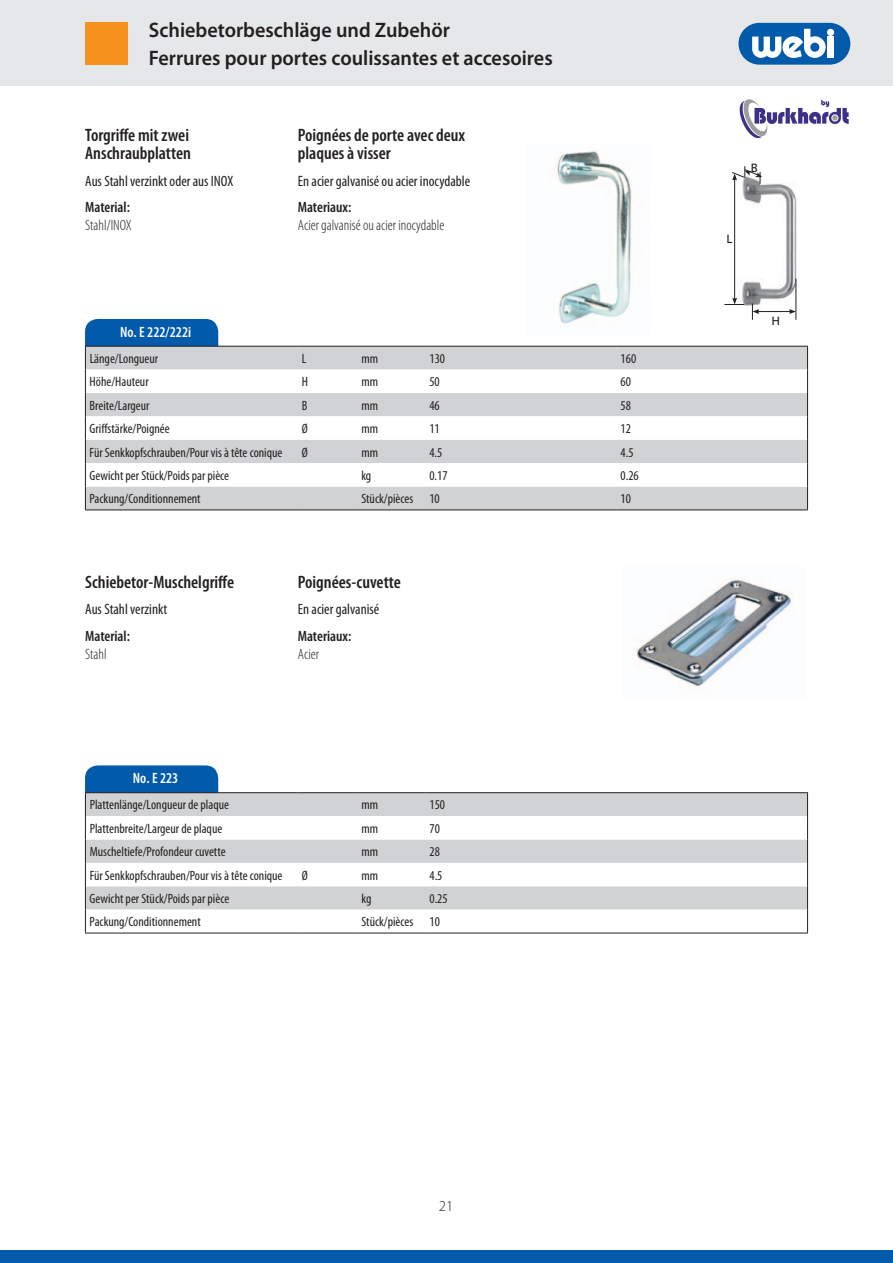
<style>
.page{position:relative;width:893px;height:1263px;background:#fff}
.page>*{position:absolute;margin:0;border:0;box-sizing:border-box;transform-origin:0 0}
.t1{font:600 21px/27.8px "Myriad Pro";color:#231f20;scale:.96 1}
.t2{font:600 condensed 18px/18px "Myriad Pro";color:#231f20}
.t3{font:condensed 15px "Myriad Pro";color:#231f20}
.t4{font:300 condensed 15px "Myriad Pro";color:#231f20}
.t5{font:600 condensed 15px "Myriad Pro";color:#231f20}
.t6{font:600 condensed 15px "Myriad Pro";color:#fff}
.t7{font:300 15px "Myriad Pro";color:#231f20}
.t8{font:condensed 13.5px "Myriad Pro";color:#231f20}
.t9{font:12px "Frutiger";color:#231f20}
</style>
<div class="page">
<div style="left:0;top:0;width:893px;height:86px;background:#e6e7e9"></div>
<div style="left:738px;top:23px;width:112px;height:42px;background:#015aaa;border-radius:21px"></div>
<div style="left:827px;top:29px;width:7px;height:7px;background:#fff;border-radius:50%"></div>
<div style="left:827px;top:37px;width:7px;height:21px;background:#fff"></div>
<svg style="left:752px;top:29px;width:74px;height:29px"></svg>
<div style="left:85px;top:22px;width:43px;height:43px;background:#f6911e"></div>
<div style="left:0;top:1250px;width:893px;height:13px;background:#015aaa"></div>
<img style="left:556px;top:150px;width:76px;height:174px">
<img style="left:634px;top:578px;width:158px;height:109px">
<div style="left:85px;top:319px;width:133px;height:43px;background:#015aaa;border-radius:13px"></div>
<div style="left:85px;top:765px;width:133px;height:43px;background:#015aaa;border-radius:13px"></div>
<div style="left:86px;top:347px;width:721px;height:162px;background:#d1d2d4"></div>
<svg style="left:86px;top:370px;width:721px;height:116px"></svg>
<hr style="left:85px;top:346px;width:213px;height:1px;background:#231f20">
<hr style="left:298px;top:346px;width:59px;height:1px;background:#231f20">
<hr style="left:357px;top:346px;width:68px;height:1px;background:#231f20">
<hr style="left:425px;top:346px;width:191px;height:1px;background:#231f20">
<hr style="left:616px;top:346px;width:192px;height:1px;background:#231f20">
<svg style="left:85px;top:347px;width:1px;height:162px"></svg>
<svg style="left:807px;top:347px;width:1px;height:162px"></svg>
<hr style="left:85px;top:509px;width:213px;height:1px;background:#231f20">
<hr style="left:298px;top:509px;width:59px;height:1px;background:#231f20">
<hr style="left:357px;top:509px;width:68px;height:1px;background:#231f20">
<hr style="left:425px;top:509px;width:191px;height:1px;background:#231f20">
<hr style="left:616px;top:509px;width:192px;height:1px;background:#231f20">
<div style="left:86px;top:793px;width:721px;height:23px;background:#d1d2d4"></div>
<svg style="left:86px;top:839px;width:721px;height:94px"></svg>
<hr style="left:85px;top:792px;width:213px;height:1px;background:#231f20">
<hr style="left:298px;top:792px;width:59px;height:1px;background:#231f20">
<hr style="left:357px;top:792px;width:68px;height:1px;background:#231f20">
<hr style="left:425px;top:792px;width:383px;height:1px;background:#231f20">
<svg style="left:85px;top:793px;width:1px;height:140px"></svg>
<svg style="left:807px;top:793px;width:1px;height:140px"></svg>
<hr style="left:85px;top:933px;width:213px;height:1px;background:#231f20">
<hr style="left:298px;top:933px;width:59px;height:1px;background:#231f20">
<hr style="left:357px;top:933px;width:68px;height:1px;background:#231f20">
<hr style="left:425px;top:933px;width:383px;height:1px;background:#231f20">
<img style="left:739px;top:99px;width:110px;height:39px">
<img style="left:742px;top:183px;width:55px;height:125px">
<hr style="left:796px;top:279px;width:1px;height:41px;background:#231f20">
<hr style="left:757px;top:311px;width:34px;height:1px;background:#231f20">
<svg style="left:752px;top:303px;width:7px;height:17px"></svg>
<svg style="left:789px;top:309px;width:7px;height:5px"></svg>
<hr style="left:734px;top:179px;width:1px;height:120px;background:#231f20">
<svg style="left:724px;top:298px;width:20px;height:7px"></svg>
<svg style="left:732px;top:166px;width:31px;height:18px"></svg>
<h1 class="t1" style="left:149px;top:16px;width:422px">Schiebetorbeschläge und Zubehör<br>Ferrures pour portes coulissantes et accesoires</h1>
<h2 class="t2" style="left:85px;top:126px;width:107px">Torgriffe mit zwei<br>Anschraubplatten</h2>
<p class="t3" style="left:85px;top:172px;width:150px">Aus Stahl verzinkt oder aus INOX</p>
<p class="t5" style="left:85px;top:199px;width:46px">Material:</p>
<p class="t4" style="left:85px;top:217px;width:48px">Stahl/INOX</p>
<p class="t6" style="left:120px;top:323px;width:73px">No. E 222/222i</p>
<h2 class="t2" style="left:298px;top:126px;width:169px">Poignées de porte avec deux plaques à visser</h2>
<p class="t3" style="left:298px;top:172px;width:174px">En acier galvanisé ou acier inocydable</p>
<p class="t5" style="left:298px;top:199px;width:55px">Materiaux:</p>
<p class="t4" style="left:298px;top:217px;width:148px">Acier galvanisé ou acier inocydable</p>
<p class="t8" style="left:90px;top:350px;width:70px">Länge/Longueur</p>
<p class="t8" style="left:302px;top:350px;width:6px">L</p>
<p class="t8" style="left:361px;top:350px;width:18px">mm</p>
<p class="t8" style="left:429px;top:350px;width:17px">130</p>
<p class="t8" style="left:621px;top:350px;width:17px">160</p>
<p class="t8" style="left:90px;top:374px;width:61px">Höhe/Hauteur</p>
<p class="t8" style="left:302px;top:374px;width:8px">H</p>
<p class="t8" style="left:361px;top:374px;width:18px">mm</p>
<p class="t8" style="left:429px;top:374px;width:12px">50</p>
<p class="t8" style="left:621px;top:374px;width:12px">60</p>
<p class="t8" style="left:90px;top:397px;width:61px">Breite/Largeur</p>
<p class="t8" style="left:302px;top:397px;width:7px">B</p>
<p class="t8" style="left:361px;top:397px;width:18px">mm</p>
<p class="t8" style="left:429px;top:397px;width:12px">46</p>
<p class="t8" style="left:621px;top:397px;width:12px">58</p>
<p class="t8" style="left:90px;top:420px;width:82px">Griffstärke/Poignée</p>
<p class="t8" style="left:302px;top:420px;width:8px">Ø</p>
<p class="t8" style="left:361px;top:420px;width:18px">mm</p>
<p class="t8" style="left:429px;top:420px;width:12px">11</p>
<p class="t8" style="left:621px;top:420px;width:12px">12</p>
<p class="t8" style="left:90px;top:444px;width:194px">Für Senkkopfschrauben/Pour vis à tête conique</p>
<p class="t8" style="left:302px;top:444px;width:8px">Ø</p>
<p class="t8" style="left:361px;top:444px;width:18px">mm</p>
<p class="t8" style="left:429px;top:444px;width:15px">4.5</p>
<p class="t8" style="left:621px;top:444px;width:15px">4.5</p>
<p class="t8" style="left:90px;top:467px;width:141px">Gewicht per Stück/Poids par pièce</p>
<p class="t8" style="left:361px;top:467px;width:11px">kg</p>
<p class="t8" style="left:429px;top:467px;width:20px">0.17</p>
<p class="t8" style="left:621px;top:467px;width:20px">0.26</p>
<p class="t8" style="left:90px;top:491px;width:113px">Packung/Conditionnement</p>
<p class="t8" style="left:361px;top:491px;width:80px">Stück/pièces 10</p>
<p class="t8" style="left:621px;top:491px;width:12px">10</p>
<h2 class="t2" style="left:85px;top:573px;width:150px">Schiebetor-Muschelgriffe</h2>
<p class="t3" style="left:85px;top:600px;width:83px">Aus Stahl verzinkt</p>
<p class="t5" style="left:85px;top:627px;width:46px">Material:</p>
<p class="t4" style="left:85px;top:646px;width:23px">Stahl</p>
<p class="t6" style="left:133px;top:770px;width:47px">No. E 223</p>
<h2 class="t2" style="left:298px;top:573px;width:105px">Poignées-cuvette</h2>
<p class="t3" style="left:298px;top:600px;width:83px">En acier galvanisé</p>
<p class="t5" style="left:298px;top:627px;width:55px">Materiaux:</p>
<p class="t4" style="left:298px;top:646px;width:23px">Acier</p>
<p class="t8" style="left:90px;top:797px;width:141px">Plattenlänge/Longueur de plaque</p>
<p class="t8" style="left:361px;top:797px;width:18px">mm</p>
<p class="t8" style="left:429px;top:797px;width:17px">150</p>
<p class="t8" style="left:90px;top:820px;width:134px">Plattenbreite/Largeur de plaque</p>
<p class="t8" style="left:361px;top:820px;width:18px">mm</p>
<p class="t8" style="left:429px;top:820px;width:12px">70</p>
<p class="t8" style="left:90px;top:844px;width:137px">Muscheltiefe/Profondeur cuvette</p>
<p class="t8" style="left:361px;top:844px;width:18px">mm</p>
<p class="t8" style="left:429px;top:844px;width:12px">28</p>
<p class="t8" style="left:90px;top:867px;width:194px">Für Senkkopfschrauben/Pour vis à tête conique</p>
<p class="t8" style="left:302px;top:867px;width:8px">Ø</p>
<p class="t8" style="left:361px;top:867px;width:18px">mm</p>
<p class="t8" style="left:429px;top:867px;width:15px">4.5</p>
<p class="t8" style="left:90px;top:890px;width:141px">Gewicht per Stück/Poids par pièce</p>
<p class="t8" style="left:361px;top:890px;width:11px">kg</p>
<p class="t8" style="left:429px;top:890px;width:20px">0.25</p>
<p class="t8" style="left:90px;top:914px;width:113px">Packung/Conditionnement</p>
<p class="t8" style="left:361px;top:914px;width:80px">Stück/pièces 10</p>
<p class="t9" style="left:751px;top:160px;width:9px">B</p>
<p class="t9" style="left:726px;top:232px;width:7px">L</p>
<p class="t9" style="left:771px;top:314px;width:10px">H</p>
<p class="t7" style="left:439px;top:1197px;width:16px">21</p>
</div>
